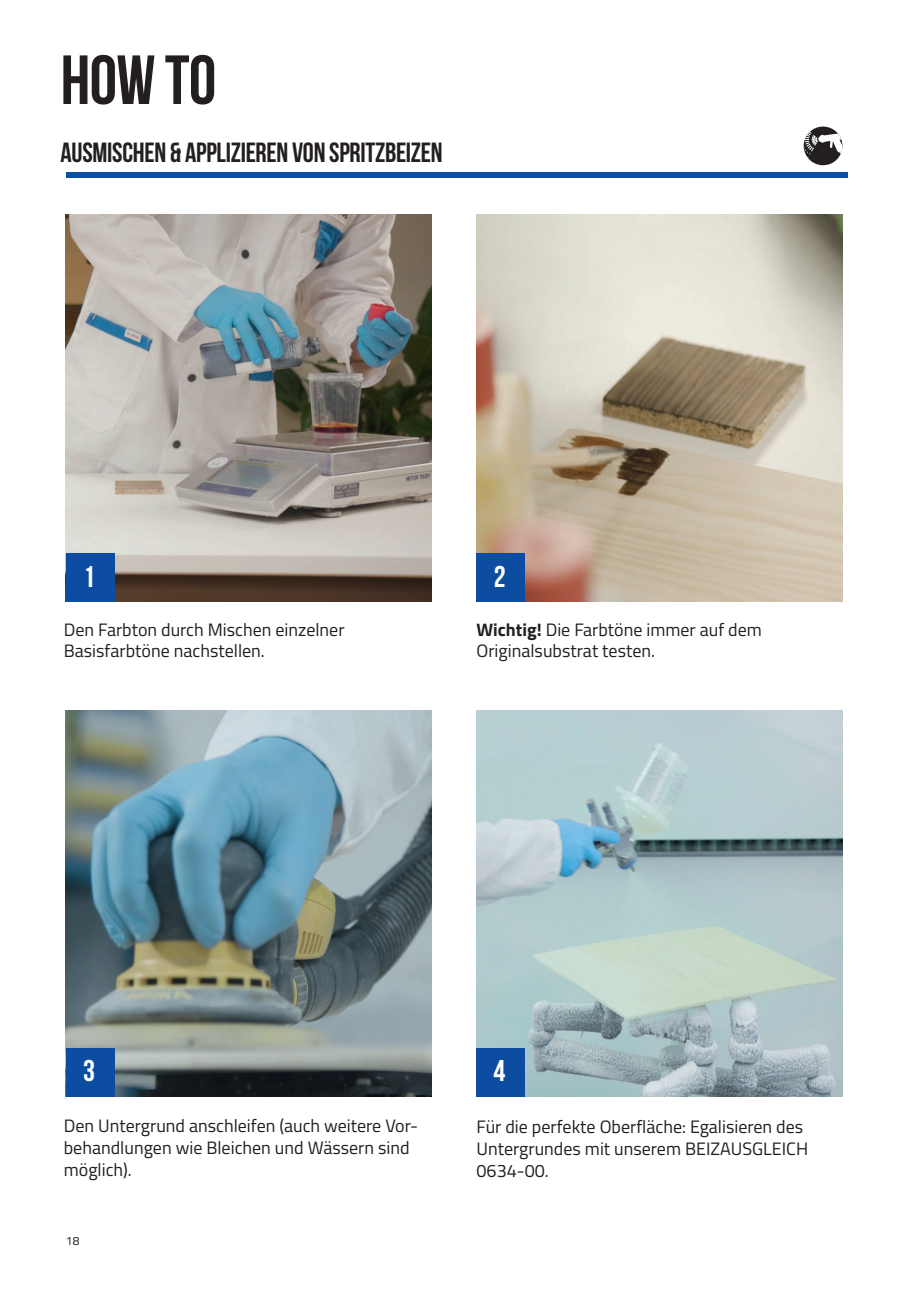
<style>
.page{position:relative;width:919px;height:1289px;background:#fff}
.page>*{position:absolute;margin:0;border:0;box-sizing:border-box;transform-origin:0 0}
.t1{font:700 69.3px "Bebas Neue";color:#231f20}
.t2{font:700 30px "Bebas Neue";color:#fff}
.t3{font:700 27.75px "Bebas Neue";letter-spacing:-.01em;color:#231f20}
.t4{font:18px/21.6px "Titillium";color:#231f20}
.t5{font:12px "Titillium";color:#231f20}
.s1{font-weight:700}
</style>
<div class="page">
<div style="left:66px;top:172px;width:781px;height:6px;background:#0d4da1"></div>
<img style="left:66px;top:215px;width:366px;height:386px">
<img style="left:476px;top:215px;width:366px;height:386px">
<img style="left:66px;top:710px;width:366px;height:386px">
<img style="left:476px;top:710px;width:366px;height:386px">
<div style="left:66px;top:553px;width:48px;height:48px;background:#0d4da1"></div>
<div style="left:477px;top:553px;width:48px;height:48px;background:#0d4da1"></div>
<div style="left:66px;top:1048px;width:48px;height:48px;background:#0d4da1"></div>
<div style="left:476px;top:1048px;width:48px;height:48px;background:#0d4da1"></div>
<svg style="left:803px;top:126px;width:39px;height:39px"></svg>
<p class="t1" style="left:61px;top:42px;width:157px">HOW TO</p>
<p class="t3" style="left:61px;top:137px;width:383px">AUSMISCHEN &amp; APPLIZIEREN VON SPRITZBEIZEN</p>
<p class="t2" style="left:83px;top:559px;width:13px">1</p>
<p class="t2" style="left:494px;top:559px;width:13px">2</p>
<p class="t4" style="left:64px;top:617px;width:282px">Den Farbton durch Mischen einzelner</p>
<p class="t4" style="left:64px;top:639px;width:202px">Basisfarbtöne nachstellen.</p>
<p class="t4" style="left:476px;top:617px;width:287px"><span class="s1">Wichtig!</span> Die Farbtöne immer auf dem</p>
<p class="t4" style="left:476px;top:639px;width:180px">Originalsubstrat testen.</p>
<p class="t2" style="left:83px;top:1054px;width:13px">3</p>
<p class="t2" style="left:493px;top:1054px;width:13px">4</p>
<p class="t4" style="left:64px;top:1114px;width:356px">Den Untergrund anschleifen (auch weitere Vor&shy;behandlungen wie Bleichen und Wässern sind möglich).</p>
<p class="t4" style="left:476px;top:1115px;width:333px">Für die perfekte Oberfläche: Egalisieren des<br>Untergrundes mit unserem BEIZAUSGLEICH<br>0634-00.</p>
<p class="t5" style="left:66px;top:1231px;width:15px">18</p>
</div>
